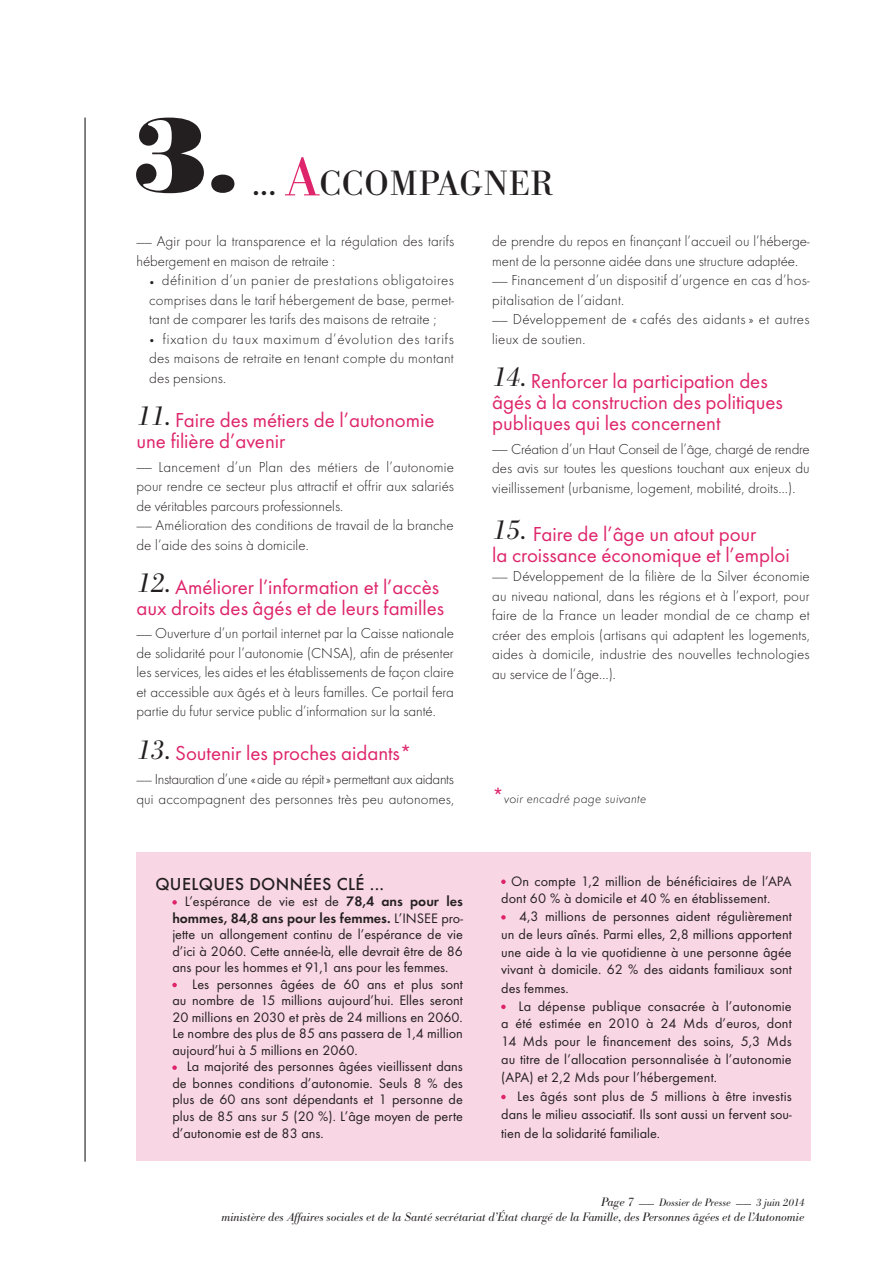
<style>
.page{position:relative;width:893px;height:1263px;background:#fff}
.page>*{position:absolute;margin:0;border:0;box-sizing:border-box;transform-origin:0 0}
.t1{font:34.5px "Bodoni BE";letter-spacing:.03em;color:#231f20}
.t2{font:21px/21px "Futura T";letter-spacing:-.005em;color:#de256b}
.t3{font:500 18px "Futura T";letter-spacing:.02em;color:#231f20}
.t4{font:300 15px/19.5px "Futura T";letter-spacing:.005em;color:#231f20;text-align:justify}
.t5{font:300 15px/19.5px "Futura T";letter-spacing:-.02em;color:#231f20;text-align:right}
.t6{font:300 15px "Futura T";letter-spacing:.025em;color:#231f20}
.t7{font:14.25px/16.5px "Futura T";color:#231f20;text-align:justify}
.t8{font:italic 300 13.5px "Futura T";letter-spacing:.02em;color:#231f20}
.t9{font:italic 300 12px "Bodoni BE";letter-spacing:-.005em;color:#231f20}
.t10{font:italic 300 10.5px "Bodoni BE";letter-spacing:-.005em;color:#231f20}
.s1{font-size:54px;color:#de256b}
.s2{font-family:"Bodoni BE";font-style:italic;font-size:27px}
.s3{font-family:"Bodoni BE";font-weight:300;font-style:italic;font-size:27px;color:#231f20}
.s4{font-weight:600}
.s5{font-weight:400;font-style:normal;font-size:21px;color:#de256b}
</style>
<div class="page">
<div style="left:136px;top:853px;width:675px;height:308px;background:#f9d6e3"></div>
<svg style="left:136px;top:118px;width:98px;height:75px"></svg>
<svg style="left:136px;top:243px;width:16px;height:1px"></svg>
<svg style="left:136px;top:468px;width:16px;height:1px"></svg>
<svg style="left:136px;top:527px;width:16px;height:1px"></svg>
<svg style="left:136px;top:635px;width:16px;height:1px"></svg>
<svg style="left:136px;top:781px;width:16px;height:1px"></svg>
<svg style="left:492px;top:282px;width:15px;height:1px"></svg>
<svg style="left:492px;top:321px;width:15px;height:1px"></svg>
<svg style="left:492px;top:450px;width:15px;height:1px"></svg>
<svg style="left:492px;top:578px;width:15px;height:1px"></svg>
<svg style="left:172px;top:900px;width:5px;height:4px"></svg>
<svg style="left:172px;top:983px;width:5px;height:4px"></svg>
<svg style="left:172px;top:1065px;width:5px;height:5px"></svg>
<svg style="left:501px;top:879px;width:5px;height:5px"></svg>
<svg style="left:501px;top:915px;width:5px;height:4px"></svg>
<svg style="left:501px;top:1005px;width:5px;height:4px"></svg>
<svg style="left:501px;top:1095px;width:5px;height:4px"></svg>
<hr style="left:84px;top:118px;width:2px;height:1044px;background:#231f20">
<svg style="left:639px;top:1204px;width:15px;height:1px"></svg>
<svg style="left:736px;top:1204px;width:15px;height:1px"></svg>
<h1 class="t1" style="left:252px;top:164px;width:302px">... <span class="s1">A</span>CCOMPAGNER</h1>
<p class="t4" style="left:136px;top:232px;width:319px;text-indent:20px">Agir pour la transparence et la régulation des tarifs hébergement en maison de retraite :</p>
<p class="t4" style="left:149px;top:271px;width:306px;text-align:left"><span class="s2">.</span> définition d’un panier de prestations obligatoires comprises dans le tarif hébergement de base, permet&shy;tant de comparer les tarifs des maisons de retraite ;<br><span class="s2">.</span> fixation du taux maximum d’évolution des tarifs des maisons de retraite en tenant compte du montant des pensions.</p>
<h2 class="t2" style="left:136px;top:409px;width:299px"><span class="s3">11.</span> Faire des métiers de l’autonomie une filière d’avenir</h2>
<p class="t4" style="left:136px;top:457px;width:319px;text-indent:22px">Lancement d’un Plan des métiers de l’autonomie pour rendre ce secteur plus attractif et offrir aux salariés de véritables parcours professionnels.</p>
<p class="t4" style="left:136px;top:515px;width:319px;text-indent:19px">Amélioration des conditions de travail de la branche de l’aide des soins à domicile.</p>
<h2 class="t2" style="left:136px;top:576px;width:309px"><span class="s3">12.</span> Améliorer l’information et l’accès aux droits des âgés et de leurs familles</h2>
<p class="t4" style="left:136px;top:624px;width:319px;text-indent:19px">Ouverture d’un portail internet par la Caisse nationale de solidarité pour l’autonomie (CNSA), afin de présenter les services, les aides et les établissements de façon claire et accessible aux âgés et à leurs familles. Ce portail fera partie du futur service public d’information sur la santé.</p>
<h2 class="t2" style="left:136px;top:743px;width:277px"><span class="s3">13.</span> Soutenir les proches aidants*</h2>
<p class="t5" style="left:136px;top:769px;width:319px">Instauration d’une «aide au répit» permettant aux aidants qui accompagnent des personnes très peu autonomes,</p>
<p class="t3" style="left:155px;top:873px;width:230px">QUELQUES DONNÉES CLÉ ...</p>
<p class="t7" style="left:172px;top:893px;width:292px;text-indent:12px">L’espérance de vie est de <span class="s4">78,4 ans pour les hommes, 84,8 ans pour les femmes.</span> L’INSEE pro&shy;jette un allongement continu de l’espérance de vie d’ici à 2060. Cette année-là, elle devrait être de 86 ans pour les hommes et 91,1 ans pour les femmes.</p>
<p class="t7" style="left:172px;top:976px;width:292px;text-indent:20px">Les personnes âgées de 60 ans et plus sont au nombre de 15 millions aujourd’hui. Elles seront 20 millions en 2030 et près de 24 millions en 2060.<br>Le nombre des plus de 85 ans passera de 1,4 million aujourd’hui à 5 millions en 2060.</p>
<p class="t7" style="left:172px;top:1058px;width:292px;text-indent:14px">La majorité des personnes âgées vieillissent dans de bonnes conditions d’autonomie. Seuls 8 % des plus de 60 ans sont dépendants et 1 personne de plus de 85 ans sur 5 (20 %). L’âge moyen de perte d’autonomie est de 83 ans.</p>
<p class="t4" style="left:492px;top:232px;width:319px">de prendre du repos en finançant l’accueil ou l’héberge-</p>
<p class="t4" style="left:492px;top:251px;width:307px">ment de la personne aidée dans une structure adaptée.</p>
<p class="t4" style="left:511px;top:271px;width:300px">Financement d’un dispositif d’urgence en cas d’hos-</p>
<p class="t4" style="left:492px;top:290px;width:134px">pitalisation de l’aidant.</p>
<p class="t6" style="left:513px;top:311px;width:298px">Développement de « cafés des aidants » et autres</p>
<p class="t4" style="left:492px;top:329px;width:95px">lieux de soutien.</p>
<h2 class="t2" style="left:492px;top:370px;width:292px"><span class="s3">14.</span> Renforcer la participation des âgés à la construction des politiques publiques qui les concernent</h2>
<p class="t4" style="left:492px;top:439px;width:319px;text-indent:19px">Création d’un Haut Conseil de l’âge, chargé de rendre des avis sur toutes les questions touchant aux enjeux du vieillissement (urbanisme, logement, mobilité, droits…).</p>
<h2 class="t2" style="left:492px;top:523px;width:299px"><span class="s3">15.</span> Faire de l’âge un atout pour<br>la croissance économique et l’emploi</h2>
<p class="t4" style="left:492px;top:566px;width:319px;text-indent:21px">Développement de la filière de la Silver économie au niveau national, dans les régions et à l’export, pour faire de la France un leader mondial de ce champ et créer des emplois (artisans qui adaptent les logements, aides à domicile, industrie des nouvelles technologies au service de l’âge…).</p>
<p class="t8" style="left:492px;top:791px;width:156px"><span class="s5">*</span>voir encadré page suivante</p>
<p class="t7" style="left:501px;top:872px;width:292px;line-height:17.9px;text-indent:10px">On compte 1,2 million de bénéficiaires de l’APA dont 60 % à domicile et 40 % en établissement.</p>
<p class="t7" style="left:501px;top:907px;width:292px;line-height:18px;text-indent:18px">4,3 millions de personnes aident régulièrement un de leurs aînés. Parmi elles, 2,8 millions apportent une aide à la vie quotidienne à une personne âgée vivant à domicile. 62 % des aidants familiaux sont des femmes.</p>
<p class="t7" style="left:501px;top:997px;width:292px;line-height:18px;text-indent:17px">La dépense publique consacrée à l’autonomie a été estimée en 2010 à 24 Mds d’euros, dont 14 Mds pour le financement des soins, 5,3 Mds au titre de l’allocation personnalisée à l’autonomie (APA) et 2,2 Mds pour l’hébergement.</p>
<p class="t7" style="left:501px;top:1087px;width:292px;line-height:18.5px;text-indent:16px">Les âgés sont plus de 5 millions à être investis dans le milieu associatif. Ils sont aussi un fervent sou&shy;tien de la solidarité familiale.</p>
<p class="t9" style="left:601px;top:1195px;width:34px">Page 7</p>
<p class="t10" style="left:659px;top:1196px;width:73px">Dossier de Presse</p>
<p class="t10" style="left:756px;top:1196px;width:50px">3 juin 2014</p>
<p class="t9" style="left:221px;top:1210px;width:584px">ministère des Affaires sociales et de la Santé secrétariat d’État chargé de la Famille, des Personnes âgées et de l’Autonomie</p>
</div>
